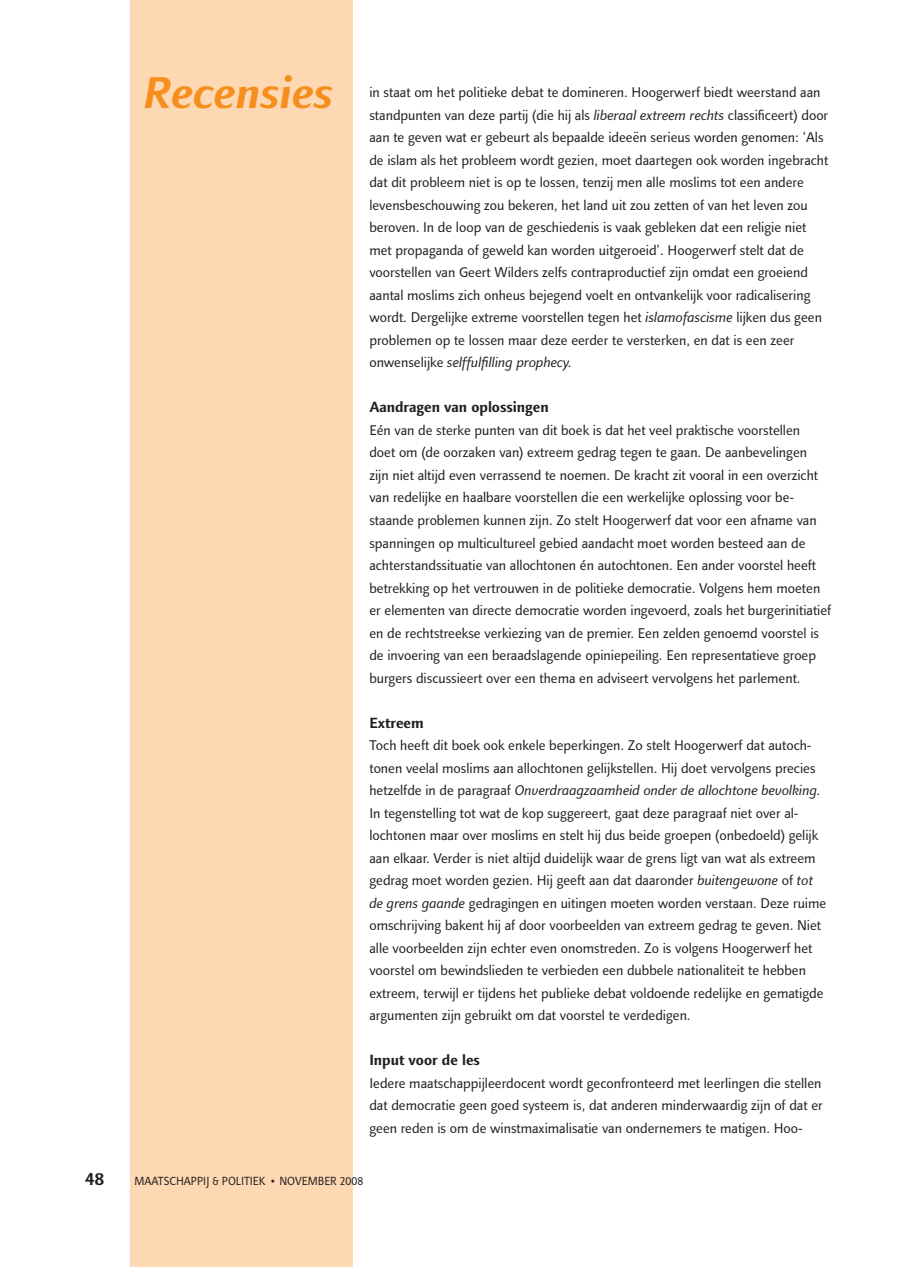
<style>
.page{position:relative;width:897px;height:1267px;background:#fff}
.page>*{position:absolute;margin:0;border:0;box-sizing:border-box;transform-origin:0 0}
.t1{font:italic 700 45px "Linotype Finnegan";color:#f68e1e}
.t2{font:700 18px "Linotype Finnegan";color:#231f20}
.t3{font:700 15px "Linotype Finnegan";color:#231f20}
.t4{font:14.25px/22.5px "Linotype Finnegan";color:#231f20}
.t5{font:12px "Linotype Finnegan";color:#231f20;scale:.95 1}
.s1{font-style:italic}
</style>
<div class="page">
<div style="left:131px;top:0;width:222px;height:1266px;background:#fdd8b2"></div>
<h1 class="t1" style="left:144px;top:66px;width:191px">Recensies</h1>
<p class="t4" style="left:369px;top:81px;width:460px">in staat om het politieke debat te domineren. Hoogerwerf biedt weerstand aan standpunten van deze partij (die hij als <span class="s1">liberaal extreem rechts</span> classificeert) door aan te geven wat er gebeurt als bepaalde ideeën serieus worden genomen: ‘Als de islam als het probleem wordt gezien, moet daartegen ook worden ingebracht dat dit probleem niet is op te lossen, tenzij men alle moslims tot een andere levensbeschouwing zou bekeren, het land uit zou zetten of van het leven zou beroven. In de loop van de geschiedenis is vaak gebleken dat een religie niet met propaganda of geweld kan worden uitgeroeid’. Hoogerwerf stelt dat de voorstellen van Geert Wilders zelfs contraproductief zijn omdat een groeiend aantal moslims zich onheus bejegend voelt en ontvankelijk voor radicalisering wordt. Dergelijke extreme voorstellen tegen het <span class="s1">islamofascisme</span> lijken dus geen problemen op te lossen maar deze eerder te versterken, en dat is een zeer onwenselijke <span class="s1">selffulfilling prophecy.</span></p>
<p class="t3" style="left:369px;top:398px;width:181px">Aandragen van oplossingen</p>
<p class="t4" style="left:369px;top:419px;width:463px">Eén van de sterke punten van dit boek is dat het veel praktische voorstellen<br>doet om (de oorzaken van) extreem gedrag tegen te gaan. De aanbevelingen<br>zijn niet altijd even verrassend te noemen. De kracht zit vooral in een overzicht van redelijke en haalbare voorstellen die een werkelijke oplossing voor be&shy;staande problemen kunnen zijn. Zo stelt Hoogerwerf dat voor een afname van spanningen op multicultureel gebied aandacht moet worden besteed aan de achterstandssituatie van allochtonen én autochtonen. Een ander voorstel heeft betrekking op het vertrouwen in de politieke democratie. Volgens hem moeten er elementen van directe democratie worden ingevoerd, zoals het burgerinitiatief en de rechtstreekse verkiezing van de premier. Een zelden genoemd voorstel is de invoering van een beraadslagende opiniepeiling. Een representatieve groep burgers discussieert over een thema en adviseert vervolgens het parlement.</p>
<p class="t3" style="left:369px;top:713px;width:56px">Extreem</p>
<p class="t4" style="left:369px;top:734px;width:458px">Toch heeft dit boek ook enkele beperkingen. Zo stelt Hoogerwerf dat autoch&shy;tonen veelal moslims aan allochtonen gelijkstellen. Hij doet vervolgens precies hetzelfde in de paragraaf <span class="s1">Onverdraagzaamheid onder de allochtone bevolking.<br></span>In tegenstelling tot wat de kop suggereert, gaat deze paragraaf niet over al&shy;lochtonen maar over moslims en stelt hij dus beide groepen (onbedoeld) gelijk aan elkaar. Verder is niet altijd duidelijk waar de grens ligt van wat als extreem gedrag moet worden gezien. Hij geeft aan dat daaronder <span class="s1">buitengewone</span> of <span class="s1">tot de grens gaande</span> gedragingen en uitingen moeten worden verstaan. Deze ruime omschrijving bakent hij af door voorbeelden van extreem gedrag te geven. Niet alle voorbeelden zijn echter even onomstreden. Zo is volgens Hoogerwerf het voorstel om bewindslieden te verbieden een dubbele nationaliteit te hebben extreem, terwijl er tijdens het publieke debat voldoende redelijke en gematigde argumenten zijn gebruikt om dat voorstel te verdedigen.</p>
<p class="t3" style="left:369px;top:1051px;width:112px">Input voor de les</p>
<p class="t4" style="left:369px;top:1071px;width:455px;text-align:justify">Iedere maatschappijleerdocent wordt geconfronteerd met leerlingen die stellen dat democratie geen goed systeem is, dat anderen minderwaardig zijn of dat er geen reden is om de winstmaximalisatie van ondernemers te matigen. Hoo-</p>
<p class="t2" style="left:85px;top:1167px;width:21px">48</p>
<p class="t5" style="left:134px;top:1173px;width:140px">MAATSCHAPPIJ &amp; POLITIEK</p>
<p class="t5" style="left:271px;top:1173px;width:98px">■ NOVEMBER 2008</p>
</div>
